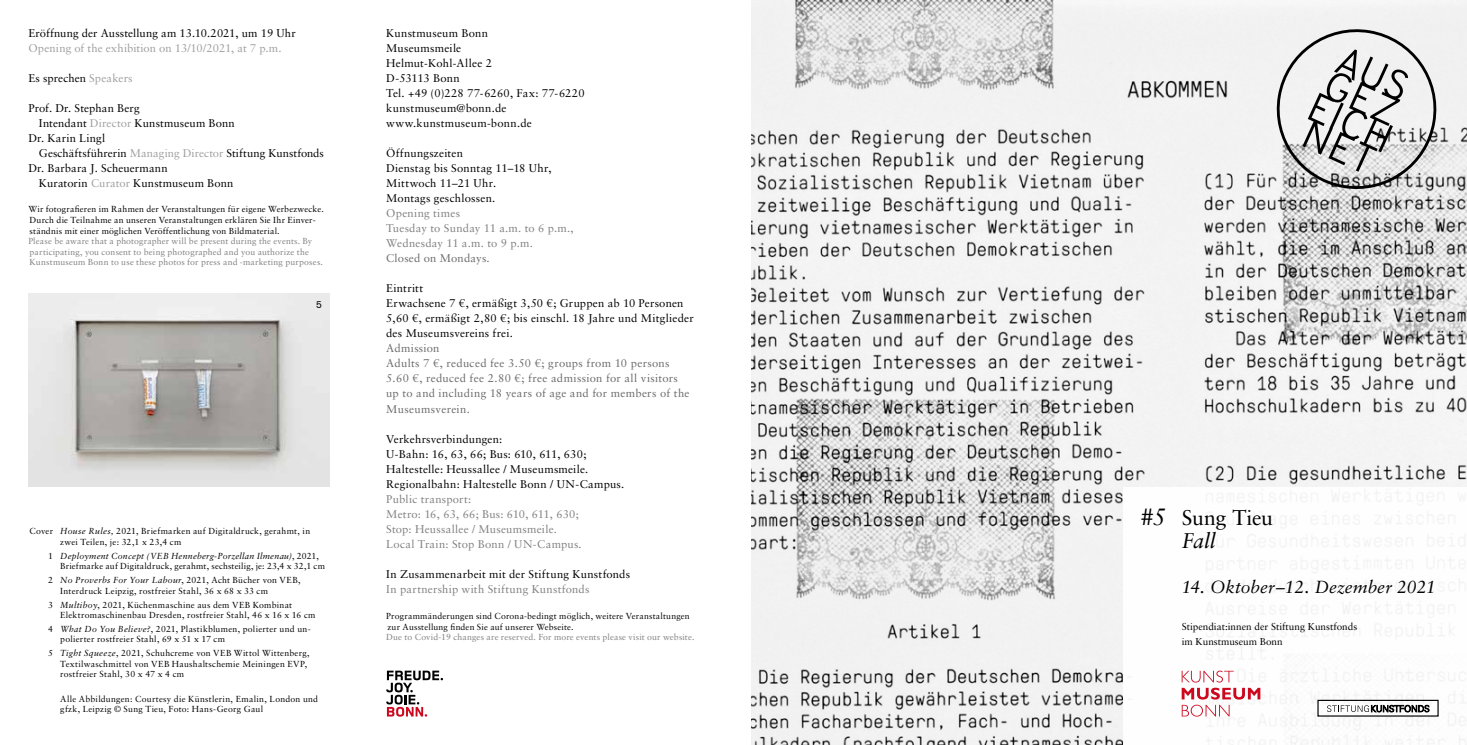
<style>
.page{position:relative;width:1467px;height:745px;background:#fff}
.page>*{position:absolute;margin:0;border:0;box-sizing:border-box;transform-origin:0 0}
.t1{font:21.25px/22.5px "Sabon LT";letter-spacing:-.005em;color:#000}
.t2{font:italic 17.5px "Sabon LT";color:#000}
.t3{font:11.25px/15px "Sabon LT";letter-spacing:.015em;color:#000}
.t4{font:11.25px/15px "Sabon LT";letter-spacing:.025em;color:#818182}
.t5{font:11.25px/15px "Sabon LT";letter-spacing:.025em;color:#6b6b6c}
.t6{font:11.25px "Sabon LT";letter-spacing:.005em;color:#a09fa0}
.t7{font:10px/15px "Sabon LT";color:#000}
.t8{font:10px "Akzidenz Grotesk BE";color:#000}
.t9{font:8.75px/10.5px "Sabon LT";letter-spacing:.025em;color:#000}
.t10{font:8.75px/10.5px "Sabon LT";letter-spacing:.015em;color:#818182}
.s1{color:#a09fa0}
.s2{font-style:italic}
.s3{font-style:italic;font-size:23.75px}
</style>
<div class="page">
<img style="left:751px;top:0;width:716px;height:744px">
<div style="left:1123px;top:487px;width:344px;height:257px;background:#fff"></div>
<div style="left:1317px;top:699px;width:122px;height:17px;border:1px solid #000"></div>
<svg style="left:1327px;top:704px;width:102px;height:7px"></svg>
<svg style="left:1271px;top:23px;width:171px;height:172px"></svg>
<svg style="left:1182px;top:670px;width:78px;height:46px"></svg>
<svg style="left:386px;top:670px;width:57px;height:46px"></svg>
<img style="left:28px;top:293px;width:301px;height:193px">
<p class="t3" style="left:28px;top:26px;width:269px">Eröffnung der Ausstellung am 13.10.2021, um 19 Uhr</p>
<p class="t6" style="left:28px;top:41px;width:255px">Opening of the exhibition on 13/10/2021, at 7 p.m.</p>
<p class="t3" style="left:28px;top:71px;width:106px">Es sprechen <span class="s1">Speakers</span></p>
<p class="t3" style="left:28px;top:101px;width:113px">Prof. Dr. Stephan Berg</p>
<p class="t3" style="left:39px;top:116px;width:197px">Intendant <span class="s1">Director</span> Kunstmuseum Bonn</p>
<p class="t3" style="left:28px;top:131px;width:78px">Dr. Karin Lingl</p>
<p class="t3" style="left:39px;top:146px;width:287px">Geschäftsführerin <span class="s1">Managing Director</span> Stiftung Kunstfonds</p>
<p class="t3" style="left:28px;top:161px;width:141px">Dr. Barbara J. Scheuermann</p>
<p class="t3" style="left:39px;top:176px;width:196px">Kuratorin <span class="s1">Curator</span> Kunstmuseum Bonn</p>
<p class="t9" style="left:28px;top:204px;width:297px">Wir fotografieren im Rahmen der Veranstaltungen für eigene Werbezwecke.<br>Durch die Teilnahme an unseren Veranstaltungen erklären Sie Ihr Einver&shy;ständnis mit einer möglichen Veröffentlichung von Bildmaterial.</p>
<p class="t10" style="left:28px;top:235px;width:296px">Please be aware that a photographer will be present during the events. By participating, you consent to being photographed and you authorize the<br>Kunstmuseum Bonn to use these photos for press and -marketing purposes.</p>
<p class="t8" style="left:316px;top:298px;width:7px">5</p>
<p class="t9" style="left:60px;top:525px;width:252px;text-indent:-31px">Cover <span class="s2">House Rules,</span> 2021, Briefmarken auf Digitaldruck, gerahmt, in zwei Teilen, je: 32,1 x 23,4 cm</p>
<p class="t9" style="left:60px;top:550px;width:266px;text-indent:-12px">1 <span class="s2">Deployment Concept (VEB Henneberg-Porzellan Ilmenau)</span>, 2021,<br>Briefmarke auf Digitaldruck, gerahmt, sechsteilig, je: 23,4 x 32,1 cm</p>
<p class="t9" style="left:60px;top:574px;width:242px;text-indent:-12px">2 <span class="s2">No Proverbs For Your Labour</span>, 2021, Acht Bücher von VEB,<br>Interdruck Leipzig, rostfreier Stahl, 36 x 68 x 33 cm</p>
<p class="t9" style="left:60px;top:598px;width:257px;text-indent:-12px">3 <span class="s2">Multiboy</span>, 2021, Küchenmaschine aus dem VEB Kombinat<br>Elektromaschinenbau Dresden, rostfreier Stahl, 46 x 16 x 16 cm</p>
<p class="t9" style="left:60px;top:623px;width:252px;text-indent:-12px">4 <span class="s2">What Do You Believe?</span>, 2021, Plastikblumen, polierter und un&shy;polierter rostfreier Stahl, 69 x 51 x 17 cm</p>
<p class="t9" style="left:60px;top:647px;width:251px;text-indent:-12px">5 <span class="s2">Tight Squeeze</span>, 2021, Schuhcreme von VEB Wittol Wittenberg,<br>Textilwaschmittel von VEB Haushaltschemie Meiningen EVP, rostfreier Stahl, 30 x 47 x 4 cm</p>
<p class="t9" style="left:60px;top:693px;width:259px">Alle Abbildungen: Courtesy die Künstlerin, Emalin, London und gfzk, Leipzig © Sung Tieu, Foto: Hans-Georg Gaul</p>
<p class="t3" style="left:386px;top:26px;width:200px">Kunstmuseum Bonn<br>Museumsmeile<br>Helmut-Kohl-Allee 2<br>D-53113 Bonn<br>Tel. +49 (0)228 77-6260, Fax: 77-6220 kunstmuseum@bonn.de www.kunstmuseum-bonn.de</p>
<p class="t3" style="left:386px;top:146px;width:167px">Öffnungszeiten<br>Dienstag bis Sonntag 11–18 Uhr,<br>Mittwoch 11–21 Uhr.<br>Montags geschlossen.</p>
<p class="t4" style="left:386px;top:206px;width:189px">Opening times<br>Tuesday to Sunday 11 a.m. to 6 p.m.,<br>Wednesday 11 a.m. to 9 p.m.</p>
<p class="t5" style="left:386px;top:251px;width:105px">Closed on Mondays.</p>
<p class="t3" style="left:386px;top:281px;width:309px">Eintritt<br>Erwachsene 7 €, ermäßigt 3,50 €; Gruppen ab 10 Personen 5,60 €, ermäßigt 2,80 €; bis einschl. 18 Jahre und Mitglieder des Museumsvereins frei.</p>
<p class="t5" style="left:386px;top:340px;width:305px">Admission<br>Adults 7 €, reduced fee 3.50 €; groups from 10 persons 5.60 €, reduced fee 2.80 €; free admission for all visitors up to and including 18 years of age and for members of the Museumsverein.</p>
<p class="t3" style="left:386px;top:430px;width:240px">Verkehrsverbindungen:<br>U-Bahn: 16, 63, 66; Bus: 610, 611, 630; Haltestelle: Heussallee / Museumsmeile.<br>Regionalbahn: Haltestelle Bonn / UN-Campus.</p>
<p class="t4" style="left:386px;top:490px;width:197px">Public transport:<br>Metro: 16, 63, 66; Bus: 610, 611, 630;<br>Stop: Heussallee / Museumsmeile.<br>Local Train: Stop Bonn / UN-Campus.</p>
<p class="t3" style="left:386px;top:565px;width:245px">In Zusammenarbeit mit der Stiftung Kunstfonds</p>
<p class="t4" style="left:386px;top:580px;width:205px">In partnership with Stiftung Kunstfonds</p>
<p class="t9" style="left:386px;top:610px;width:305px">Programmänderungen sind Corona-bedingt möglich, weitere Veranstaltungen zur Ausstellung finden Sie auf unserer Webseite.</p>
<p class="t10" style="left:386px;top:631px;width:310px">Due to Covid-19 changes are reserved. For more events please visit our website.</p>
<h1 class="t1" style="left:1182px;top:506px;width:93px;text-indent:-42px"><span class="s3">#5</span> Sung Tieu<br><span class="s2">Fall</span></h1>
<h2 class="t2" style="left:1182px;top:576px;width:256px">14. Oktober–12. Dezember 2021</h2>
<p class="t7" style="left:1182px;top:619px;width:177px">Stipendiat:innen der Stiftung Kunstfonds im Kunstmuseum Bonn</p>
</div>
